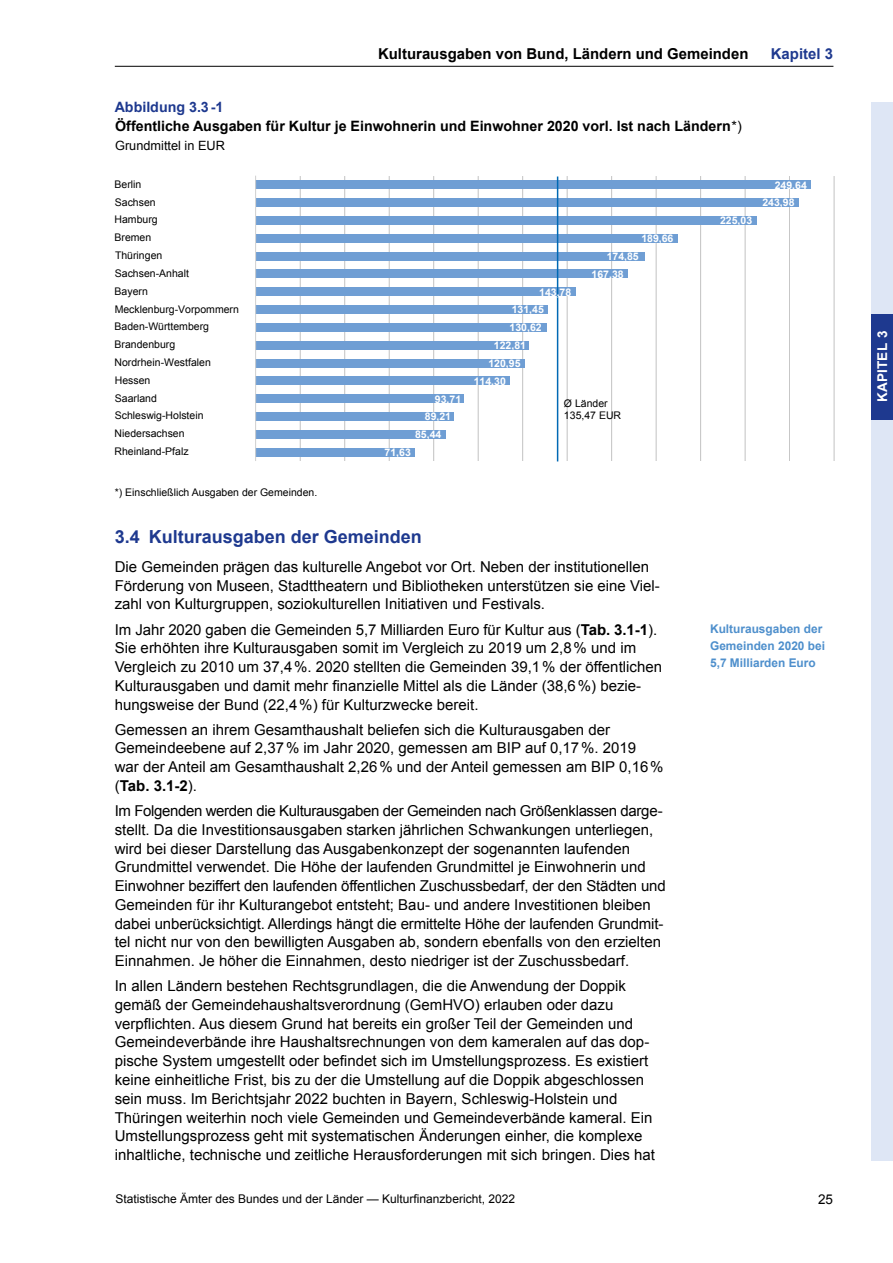
<style>
.page{position:relative;width:893px;height:1263px;background:#fff}
.page>*{position:absolute;margin:0;border:0;box-sizing:border-box;transform-origin:0 0}
.t1{font:700 18px "Arial";color:#1e398f}
.t2{font:15px/18.8px "Arial";color:#000}
.t3{font:700 15px "Arial";color:#000}
.t4{font:700 15px "Arial";color:#1e398f}
.t5{font:700 14.25px/18.8px "Arial";color:#000}
.t6{font:700 13.5px "Arial";letter-spacing:.02em;color:#fff}
.t7{font:13.5px "Arial";color:#000}
.t8{font:12.75px "Arial";color:#000}
.t9{font:12px "Arial";color:#000}
.t10{font:700 12px/17.2px "Arial";color:#4e8fcc}
.t11{font:10.5px/12px "Arial";color:#000}
.t12{font:700 10.5px "Arial";color:#fff}
.s1{color:#1e398f}
.s2{font-weight:400}
.s3{font-weight:700}
</style>
<div class="page">
<hr style="left:115px;top:66px;width:718px;height:1px;background:#000">
<div style="left:872px;top:102px;width:21px;height:1059px;background:#dee6f5"></div>
<div style="left:872px;top:314px;width:21px;height:106px;background:#1e398f"></div>
<hr style="left:300px;top:176px;width:1px;height:285px;background:#000">
<hr style="left:344px;top:176px;width:1px;height:285px;background:#000">
<hr style="left:389px;top:176px;width:1px;height:285px;background:#000">
<hr style="left:433px;top:176px;width:1px;height:285px;background:#000">
<hr style="left:478px;top:176px;width:1px;height:285px;background:#000">
<hr style="left:522px;top:176px;width:1px;height:285px;background:#000">
<hr style="left:567px;top:176px;width:1px;height:285px;background:#000">
<hr style="left:611px;top:176px;width:1px;height:285px;background:#000">
<hr style="left:656px;top:176px;width:1px;height:285px;background:#000">
<hr style="left:700px;top:176px;width:1px;height:285px;background:#000">
<hr style="left:745px;top:176px;width:1px;height:285px;background:#000">
<hr style="left:789px;top:176px;width:1px;height:285px;background:#000">
<hr style="left:834px;top:176px;width:1px;height:285px;background:#000">
<div style="left:256px;top:180px;width:555px;height:9px;background:#6f9ed4"></div>
<div style="left:256px;top:198px;width:542px;height:9px;background:#6f9ed4"></div>
<div style="left:256px;top:216px;width:500px;height:9px;background:#6f9ed4"></div>
<div style="left:256px;top:234px;width:422px;height:9px;background:#6f9ed4"></div>
<div style="left:256px;top:252px;width:389px;height:9px;background:#6f9ed4"></div>
<div style="left:256px;top:270px;width:372px;height:8px;background:#6f9ed4"></div>
<div style="left:256px;top:287px;width:320px;height:9px;background:#6f9ed4"></div>
<div style="left:256px;top:305px;width:292px;height:9px;background:#6f9ed4"></div>
<div style="left:256px;top:323px;width:290px;height:9px;background:#6f9ed4"></div>
<div style="left:256px;top:341px;width:273px;height:9px;background:#6f9ed4"></div>
<div style="left:256px;top:359px;width:269px;height:8px;background:#6f9ed4"></div>
<div style="left:256px;top:376px;width:254px;height:9px;background:#6f9ed4"></div>
<div style="left:256px;top:394px;width:208px;height:9px;background:#6f9ed4"></div>
<div style="left:256px;top:412px;width:198px;height:9px;background:#6f9ed4"></div>
<div style="left:256px;top:430px;width:190px;height:9px;background:#6f9ed4"></div>
<div style="left:256px;top:448px;width:159px;height:9px;background:#6f9ed4"></div>
<hr style="left:557px;top:176px;width:1px;height:285px;background:#0069b4">
<hr style="left:255px;top:176px;width:1px;height:285px;background:#cfd0d0">
<p class="t3" style="left:378px;top:44px;width:372px">Kulturausgaben von Bund, Ländern und Gemeinden</p>
<p class="t4" style="left:771px;top:44px;width:64px">Kapitel 3</p>
<p class="t5" style="left:115px;top:99px;width:629px"><span class="s1">Abbildung 3.3-1<br></span>Öffentliche Ausgaben für Kultur je Einwohnerin und Einwohner 2020 vorl. Ist nach Ländern<span class="s2">*)</span></p>
<p class="t8" style="left:115px;top:137px;width:111px">Grundmittel in EUR</p>
<p class="t11" style="left:115px;top:178px;width:28px">Berlin</p>
<p class="t12" style="left:775px;top:178px;width:34px">249,64</p>
<p class="t11" style="left:115px;top:196px;width:42px">Sachsen</p>
<p class="t12" style="left:762px;top:196px;width:34px">243,98</p>
<p class="t11" style="left:115px;top:214px;width:45px">Hamburg</p>
<p class="t12" style="left:720px;top:214px;width:34px">225,03</p>
<p class="t11" style="left:115px;top:232px;width:38px">Bremen</p>
<p class="t12" style="left:641px;top:232px;width:34px">189,66</p>
<p class="t11" style="left:115px;top:250px;width:49px">Thüringen</p>
<p class="t12" style="left:607px;top:249px;width:34px">174,85</p>
<p class="t11" style="left:115px;top:267px;width:76px">Sachsen-Anhalt</p>
<p class="t12" style="left:592px;top:267px;width:34px">167,38</p>
<p class="t11" style="left:115px;top:285px;width:35px">Bayern</p>
<p class="t12" style="left:539px;top:285px;width:34px">143,78</p>
<p class="t11" style="left:115px;top:303px;width:126px">Mecklenburg-Vorpommern</p>
<p class="t12" style="left:512px;top:302px;width:34px">131,45</p>
<p class="t11" style="left:114px;top:321px;width:96px">Baden-Württemberg</p>
<p class="t12" style="left:510px;top:321px;width:34px">130,62</p>
<p class="t11" style="left:115px;top:339px;width:62px">Brandenburg</p>
<p class="t12" style="left:494px;top:338px;width:34px">122,81</p>
<p class="t11" style="left:115px;top:356px;width:98px">Nordrhein-Westfalen</p>
<p class="t12" style="left:488px;top:356px;width:34px">120,95</p>
<p class="t11" style="left:115px;top:374px;width:37px">Hessen</p>
<p class="t12" style="left:474px;top:374px;width:34px">114,30</p>
<p class="t11" style="left:115px;top:392px;width:44px">Saarland</p>
<p class="t11" style="left:115px;top:410px;width:90px">Schleswig-Holstein</p>
<p class="t12" style="left:435px;top:392px;width:28px">93,71</p>
<p class="t12" style="left:425px;top:409px;width:28px">89,21</p>
<p class="t11" style="left:564px;top:397px;width:59px">Ø Länder<br>135,47 EUR</p>
<p class="t11" style="left:115px;top:428px;width:72px">Niedersachsen</p>
<p class="t12" style="left:415px;top:427px;width:28px">85,44</p>
<p class="t11" style="left:114px;top:445px;width:76px">Rheinland-Pfalz</p>
<p class="t12" style="left:385px;top:445px;width:28px">71,63</p>
<p class="t11" style="left:115px;top:487px;width:204px">*) Einschließlich Ausgaben der Gemeinden.</p>
<h3 class="t1" style="left:115px;top:524px;width:309px">3.4 Kulturausgaben der Gemeinden</h3>
<p class="t2" style="left:115px;top:557px;width:547px">Die Gemeinden prägen das kulturelle Angebot vor Ort. Neben der institutionellen<br>Förderung von Museen, Stadttheatern und Bibliotheken unterstützen sie eine Viel&shy;zahl von Kulturgruppen, soziokulturellen Initiativen und Festivals.</p>
<p class="t2" style="left:115px;top:620px;width:549px">Im Jahr 2020 gaben die Gemeinden 5,7 Milliarden Euro für Kultur aus (<span class="s3">Tab. 3.1-1</span>).<br>Sie erhöhten ihre Kulturausgaben somit im Vergleich zu 2019 um 2,8% und im Vergleich zu 2010 um 37,4%. 2020 stellten die Gemeinden 39,1% der öffentlichen Kulturausgaben und damit mehr finanzielle Mittel als die Länder (38,6%) bezie&shy;hungsweise der Bund (22,4%) für Kulturzwecke bereit.</p>
<p class="t2" style="left:115px;top:720px;width:550px">Gemessen an ihrem Gesamthaushalt beliefen sich die Kulturausgaben der Gemeindeebene auf 2,37% im Jahr 2020, gemessen am BIP auf 0,17%. 2019 war der Anteil am Gesamthaushalt 2,26% und der Anteil gemessen am BIP 0,16% (<span class="s3">Tab. 3.1-2</span>).</p>
<p class="t2" style="left:115px;top:802px;width:552px">Im Folgenden werden die Kulturausgaben der Gemeinden nach Größenklassen darge&shy;stellt. Da die Investitionsausgaben starken jährlichen Schwankungen unterliegen, wird bei dieser Darstellung das Ausgabenkonzept der sogenannten laufenden Grundmittel verwendet. Die Höhe der laufenden Grundmittel je Einwohnerin und Einwohner beziffert den laufenden öffentlichen Zuschussbedarf, der den Städten und Gemeinden für ihr Kulturangebot entsteht; Bau- und andere Investitionen bleiben dabei unberücksichtigt. Allerdings hängt die ermittelte Höhe der laufenden Grundmit&shy;tel nicht nur von den bewilligten Ausgaben ab, sondern ebenfalls von den erzielten Einnahmen. Je höher die Einnahmen, desto niedriger ist der Zuschussbedarf.</p>
<p class="t2" style="left:115px;top:977px;width:542px">In allen Ländern bestehen Rechtsgrundlagen, die die Anwendung der Doppik gemäß der Gemeindehaushaltsverordnung (GemHVO) erlauben oder dazu verpflichten. Aus diesem Grund hat bereits ein großer Teil der Gemeinden und Gemeindeverbände ihre Haushaltsrechnungen von dem kameralen auf das dop&shy;pische System umgestellt oder befindet sich im Umstellungsprozess. Es existiert keine einheitliche Frist, bis zu der die Umstellung auf die Doppik abgeschlossen sein muss. Im Berichtsjahr 2022 buchten in Bayern, Schleswig-Holstein und Thüringen weiterhin noch viele Gemeinden und Gemeindeverbände kameral. Ein Umstellungsprozess geht mit systematischen Änderungen einher, die komplexe inhaltliche, technische und zeitliche Herausforderungen mit sich bringen. Dies hat</p>
<p class="t9" style="left:115px;top:1191px;width:401px">Statistische Ämter des Bundes und der Länder — Kulturfinanzbericht, 2022</p>
<p class="t10" style="left:710px;top:620px;width:116px">Kulturausgaben der<br>Gemeinden 2020 bei<br>5,7 Milliarden Euro</p>
<p class="t7" style="left:818px;top:1191px;width:17px">25</p>
<p class="t6" style="left:873px;top:402px;width:73px;rotate:-90deg">KAPITEL 3</p>
</div>
